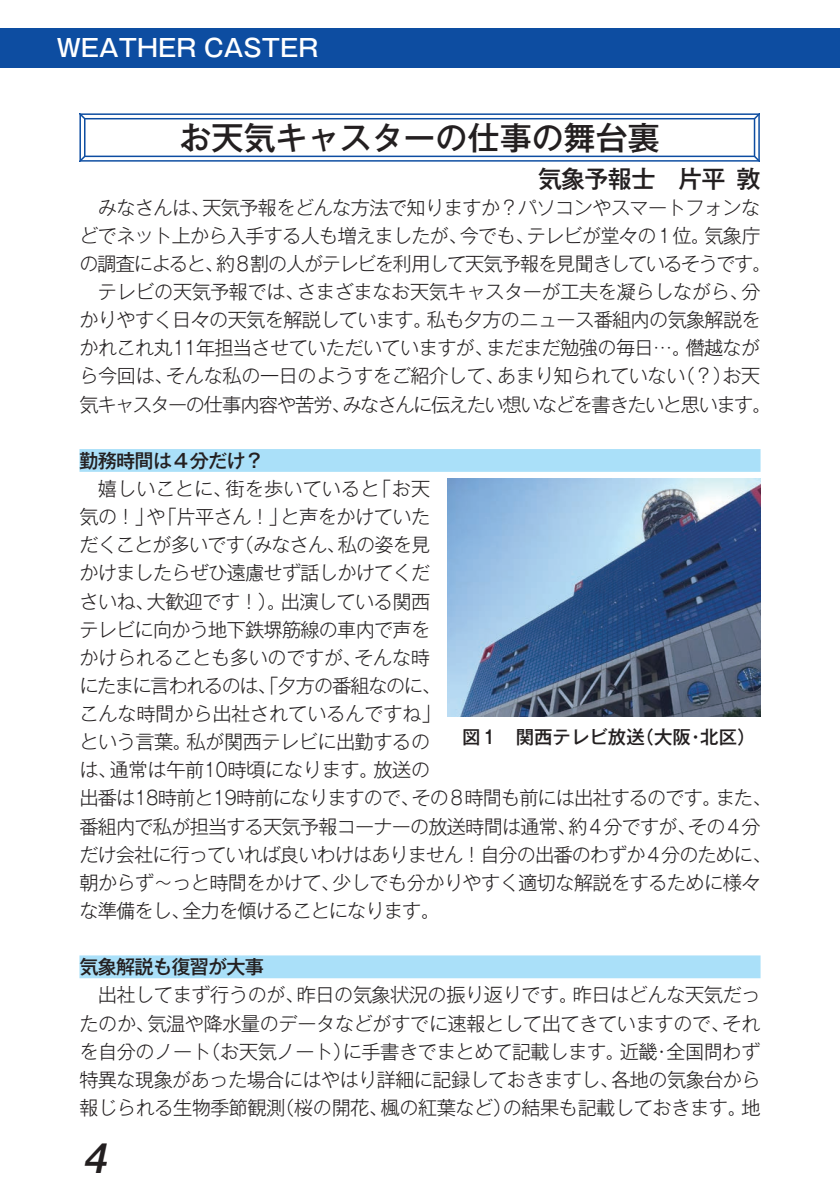
<style>
.page{position:relative;width:840px;height:1191px;background:#fff}
.page>*{position:absolute;margin:0;border:0;box-sizing:border-box;transform-origin:0 0}
.t1{font:italic 500 42px "Helvetica Neue";color:#231f20}
.t2{font:500 32px "Gothic MB101 Pro";color:#231f20}
.t3{font:500 24px "Gothic MB101 Pro";color:#fff}
.t4{font:500 24px "Gothic MB101 Pro";letter-spacing:-.03em;color:#231f20}
.t5{font:300 19.2px/28.2px "Gothic MB101 Pro";letter-spacing:-.03em;color:#231f20;text-align:center}
.t6{font:500 19.2px "Gothic MB101 Pro";letter-spacing:-.04em;color:#231f20}
.t7{font:500 18.4px "Gothic MB101 Pro";color:#231f20}
</style>
<div class="page">
<div style="left:0;top:28px;width:839px;height:40px;background:#0d4da1"></div>
<div style="left:79px;top:449px;width:681px;height:23px;background:#aae0f9"></div>
<div style="left:79px;top:955px;width:681px;height:23px;background:#aae0f9"></div>
<svg style="left:79px;top:113px;width:680px;height:49px"></svg>
<img style="left:447px;top:478px;width:313px;height:238px">
<p class="t3" style="left:57px;top:28px;width:262px">WEATHER CASTER</p>
<h2 class="t2" style="left:179px;top:111px;width:482px">お天気キャスターの仕事の舞台裏</h2>
<p class="t4" style="left:537px;top:159px;width:224px">気象予報士　片平敦</p>
<p class="t5" style="left:79px;top:190px;width:693px">みなさんは、天気予報をどんな方法で知りますか？パソコンやスマートフォンな<br>どでネット上から入手する人も増えましたが、今でも、テレビが堂々の１位。気象庁の調査によると、約８割の人がテレビを利用して天気予報を見聞きしているそうです。テレビの天気予報では、さまざまなお天気キャスターが工夫を凝らしながら、分<br>かりやすく日々の天気を解説しています。私も夕方のニュース番組内の気象解説をかれこれ丸11年担当させていただいていますが、まだまだ勉強の毎日…。僭越ながら今回は、そんな私の一日のようすをご紹介して、あまり知られていない（？）お天気キャスターの仕事内容や苦労、みなさんに伝えたい想いなどを書きたいと思います。</p>
<p class="t6" style="left:79px;top:444px;width:186px">勤務時間は４分だけ？</p>
<p class="t5" style="left:79px;top:472px;width:693px;text-align:left;text-indent:18px">嬉しいことに、街を歩いていると「お天<br>気の！」や「片平さん！」と声をかけていた<br>だくことが多いです（みなさん、私の姿を見<br>かけましたらぜひ遠慮せず話しかけてくだ<br>さいね、大歓迎です！）。出演している関西<br>テレビに向かう地下鉄堺筋線の車内で声を<br>かけられることも多いのですが、そんな時<br>にたまに言われるのは、「夕方の番組なのに、<br>こんな時間から出社されているんですね」<br>という言葉。私が関西テレビに出勤するの<br>は、通常は午前10時頃になります。放送の<br>出番は18時前と19時前になりますので、その８時間も前には出社するのです。また、番組内で私が担当する天気予報コーナーの放送時間は通常、約４分ですが、その４分だけ会社に行っていれば良いわけはありません！自分の出番のわずか４分のために、朝からず～っと時間をかけて、少しでも分かりやすく適切な解説をするために様々な準備をし、全力を傾けることになります。</p>
<p class="t6" style="left:79px;top:951px;width:186px">気象解説も復習が大事</p>
<p class="t5" style="left:79px;top:978px;width:682px;text-align:justify;text-indent:18px">出社してまず行うのが、昨日の気象状況の振り返りです。昨日はどんな天気だったのか、気温や降水量のデータなどがすでに速報として出てきていますので、それを自分のノート（お天気ノート）に手書きでまとめて記載します。近畿・全国問わず特異な現象があった場合にはやはり詳細に記録しておきますし、各地の気象台から報じられる生物季節観測（桜の開花、楓の紅葉など）の結果も記載しておきます。地</p>
<p class="t7" style="left:462px;top:722px;width:294px">図１　関西テレビ放送（大阪・北区）</p>
<h1 class="t1" style="left:85px;top:1121px;width:25px">4</h1>
</div>
